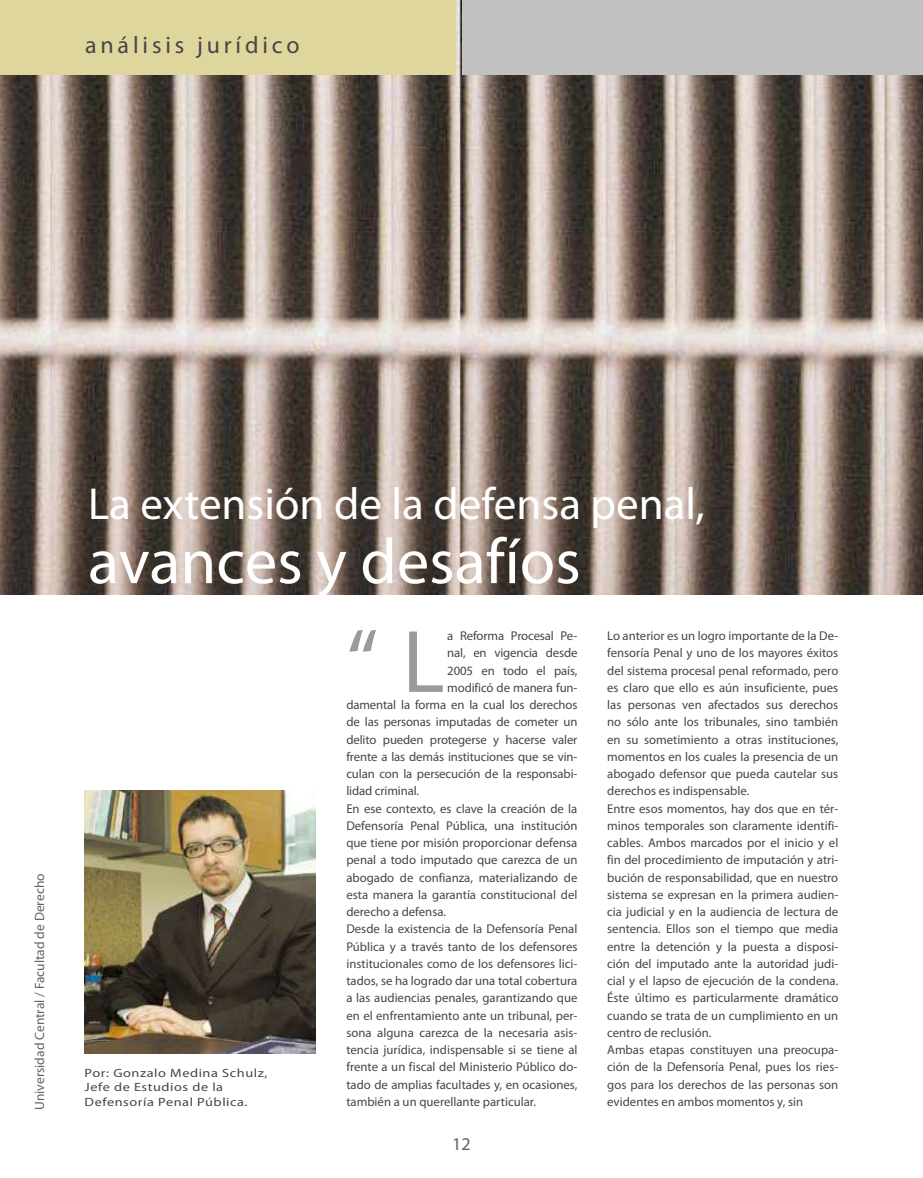
<style>
.page{position:relative;width:923px;height:1178px;background:#fff}
.page>*{position:absolute;margin:0;border:0;box-sizing:border-box;transform-origin:0 0}
.t1{font:89.55px "Myriad Pro";color:#9a9a9a}
.t2{font:64.5px "Myriad Pro";color:#fff}
.t3{font:45px "Myriad Pro";color:#fff}
.t4{font:24px "Myriad Pro";letter-spacing:.16em;color:#464646}
.t5{font:18px "Myriad Pro";color:#636363}
.t6{font:13.5px "Myriad Pro";color:#636363}
.t7{font:12.75px/17.2px "Myriad Pro";color:#464646}
.t8{font:12px/14.4px "Myriad Pro";letter-spacing:.04em;color:#464646;scale:1.19 1}
</style>
<div class="page">
<img style="left:0;top:0;width:923px;height:595px">
<div style="left:0;top:0;width:455px;height:74px;background:#ded69c"></div>
<div style="left:463px;top:0;width:460px;height:74px;background:#c1c1c1"></div>
<img style="left:85px;top:791px;width:231px;height:262px">
<h3 class="t4" style="left:85px;top:30px;width:216px">análisis jurídico</h3>
<p class="t6" style="left:31px;top:1110px;width:238px;rotate:-90deg">Universidad Central / Facultad de Derecho</p>
<h3 class="t3" style="left:88px;top:476px;width:618px">La extensión de la defensa penal,</h3>
<h2 class="t2" style="left:88px;top:522px;width:494px">avances y desafíos</h2>
<p class="t8" style="left:85px;top:1065px;width:155px">Por: Gonzalo Medina Schulz,<br>Jefe de Estudios de la<br>Defensoría Penal Pública.</p>
<h1 class="t1" style="left:346px;top:607px;width:100px">“ L</h1>
<p class="t7" style="left:447px;top:627px;width:132px">a Reforma Procesal Pe-</p>
<p class="t7" style="left:447px;top:644px;width:132px">nal, en vigencia desde</p>
<p class="t7" style="left:447px;top:661px;width:132px">2005 en todo el país,</p>
<p class="t7" style="left:447px;top:679px;width:132px">modificó de manera fun-</p>
<p class="t7" style="left:346px;top:696px;width:233px">damental la forma en la cual los derechos</p>
<p class="t7" style="left:346px;top:713px;width:233px">de las personas imputadas de cometer un</p>
<p class="t7" style="left:346px;top:730px;width:233px">delito pueden protegerse y hacerse valer</p>
<p class="t7" style="left:346px;top:748px;width:233px">frente a las demás instituciones que se vin-</p>
<p class="t7" style="left:346px;top:765px;width:233px">culan con la persecución de la responsabi-</p>
<p class="t7" style="left:346px;top:782px;width:74px">lidad criminal.</p>
<p class="t7" style="left:346px;top:799px;width:232px">En ese contexto, es clave la creación de la</p>
<p class="t7" style="left:346px;top:817px;width:233px">Defensoría Penal Pública, una institución</p>
<p class="t7" style="left:346px;top:834px;width:233px">que tiene por misión proporcionar defensa</p>
<p class="t7" style="left:346px;top:851px;width:233px">penal a todo imputado que carezca de un</p>
<p class="t7" style="left:346px;top:868px;width:233px">abogado de confianza, materializando de</p>
<p class="t7" style="left:346px;top:886px;width:233px">esta manera la garantía constitucional del</p>
<p class="t7" style="left:346px;top:903px;width:101px">derecho a defensa.</p>
<p class="t7" style="left:346px;top:920px;width:233px">Desde la existencia de la Defensoría Penal</p>
<p class="t7" style="left:346px;top:937px;width:233px">Pública y a través tanto de los defensores</p>
<p class="t7" style="left:346px;top:955px;width:233px">institucionales como de los defensores lici-</p>
<p class="t7" style="left:346px;top:972px;width:232px">tados, se ha logrado dar una total cobertura</p>
<p class="t7" style="left:346px;top:989px;width:233px">a las audiencias penales, garantizando que</p>
<p class="t7" style="left:346px;top:1006px;width:233px">en el enfrentamiento ante un tribunal, per-</p>
<p class="t7" style="left:346px;top:1024px;width:233px">sona alguna carezca de la necesaria asis-</p>
<p class="t7" style="left:346px;top:1041px;width:233px">tencia jurídica, indispensable si se tiene al</p>
<p class="t7" style="left:346px;top:1058px;width:233px">frente a un fiscal del Ministerio Público do-</p>
<p class="t7" style="left:346px;top:1075px;width:233px">tado de amplias facultades y, en ocasiones,</p>
<p class="t7" style="left:346px;top:1093px;width:191px">también a un querellante particular.</p>
<h3 class="t5" style="left:452px;top:1133px;width:20px">12</h3>
<p class="t7" style="left:607px;top:627px;width:233px">Lo anterior es un logro importante de la De&shy;fensoría Penal y uno de los mayores éxitos del sistema procesal penal reformado, pero es claro que ello es aún insuficiente, pues las personas ven afectados sus derechos no sólo ante los tribunales, sino también en su sometimiento a otras instituciones, momentos en los cuales la presencia de un abogado defensor que pueda cautelar sus derechos es indispensable.<br>Entre esos momentos, hay dos que en tér&shy;minos temporales son claramente identifi&shy;cables. Ambos marcados por el inicio y el fin del procedimiento de imputación y atri&shy;bución de responsabilidad, que en nuestro sistema se expresan en la primera audien&shy;cia judicial y en la audiencia de lectura de sentencia. Ellos son el tiempo que media entre la detención y la puesta a disposi&shy;ción del imputado ante la autoridad judi&shy;cial y el lapso de ejecución de la condena.<br>Éste último es particularmente dramático cuando se trata de un cumplimiento en un centro de reclusión.<br>Ambas etapas constituyen una preocupa&shy;ción de la Defensoría Penal, pues los ries&shy;gos para los derechos de las personas son evidentes en ambos momentos y, sin</p>
</div>
